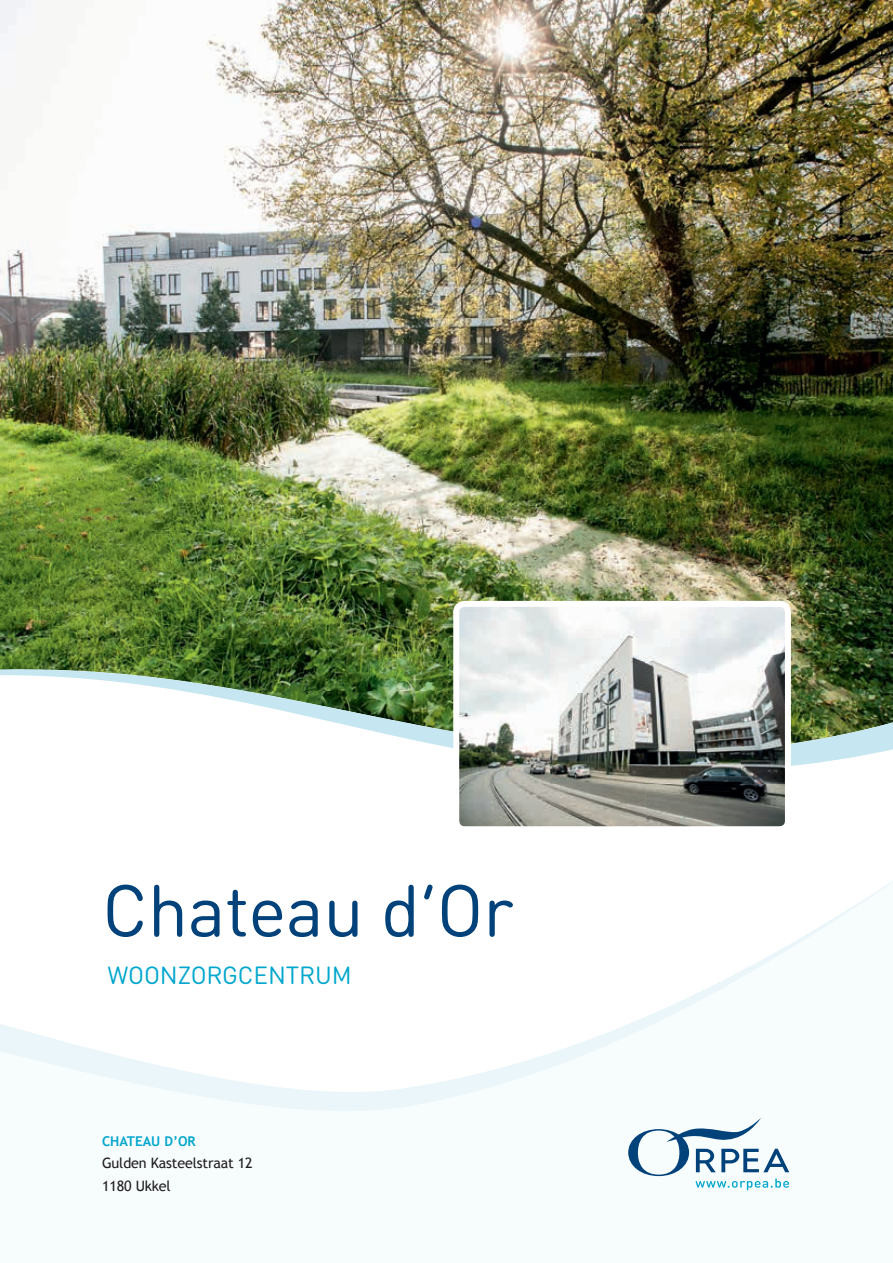
<style>
.page{position:relative;width:893px;height:1263px;background:#fff}
.page>*{position:absolute;margin:0;border:0;box-sizing:border-box;transform-origin:0 0}
.t1{font:72.45px "DIN Round Pro";letter-spacing:-.01em;color:#004279}
.t2{font:24.6px "DIN Round Pro";letter-spacing:-.005em;color:#00a6cd}
.t3{font:14.4px/22.4px "Trebuchet MS";letter-spacing:-.01em;color:#201e20}
.t4{font:700 13.5px "Trebuchet MS";color:#00a6cd}
</style>
<div class="page">
<img style="left:0;top:0;width:893px;height:638px">
<img style="left:0;top:638px;width:119px;height:24px">
<img style="left:791px;top:638px;width:102px;height:24px">
<svg style="left:0;top:881px;width:893px;height:310px"></svg>
<svg style="left:0;top:662px;width:893px;height:104px"></svg>
<svg style="left:628px;top:1117px;width:161px;height:73px"></svg>
<div style="left:103px;top:1158px;width:150px;height:10px;background:#f7fcfd"></div>
<div style="left:103px;top:1180px;width:67px;height:11px;background:#f7fcfd"></div>
<svg style="left:453px;top:601px;width:338px;height:226px"></svg>
<h1 class="t1" style="left:102px;top:862px;width:413px">Chateau d’Or</h1>
<h2 class="t2" style="left:107px;top:959px;width:246px">WOONZORGCENTRUM</h2>
<p class="t4" style="left:102px;top:1133px;width:95px">CHATEAU D’OR</p>
<p class="t3" style="left:102px;top:1152px;width:152px">Gulden Kasteelstraat 12<br>1180 Ukkel</p>
</div>
